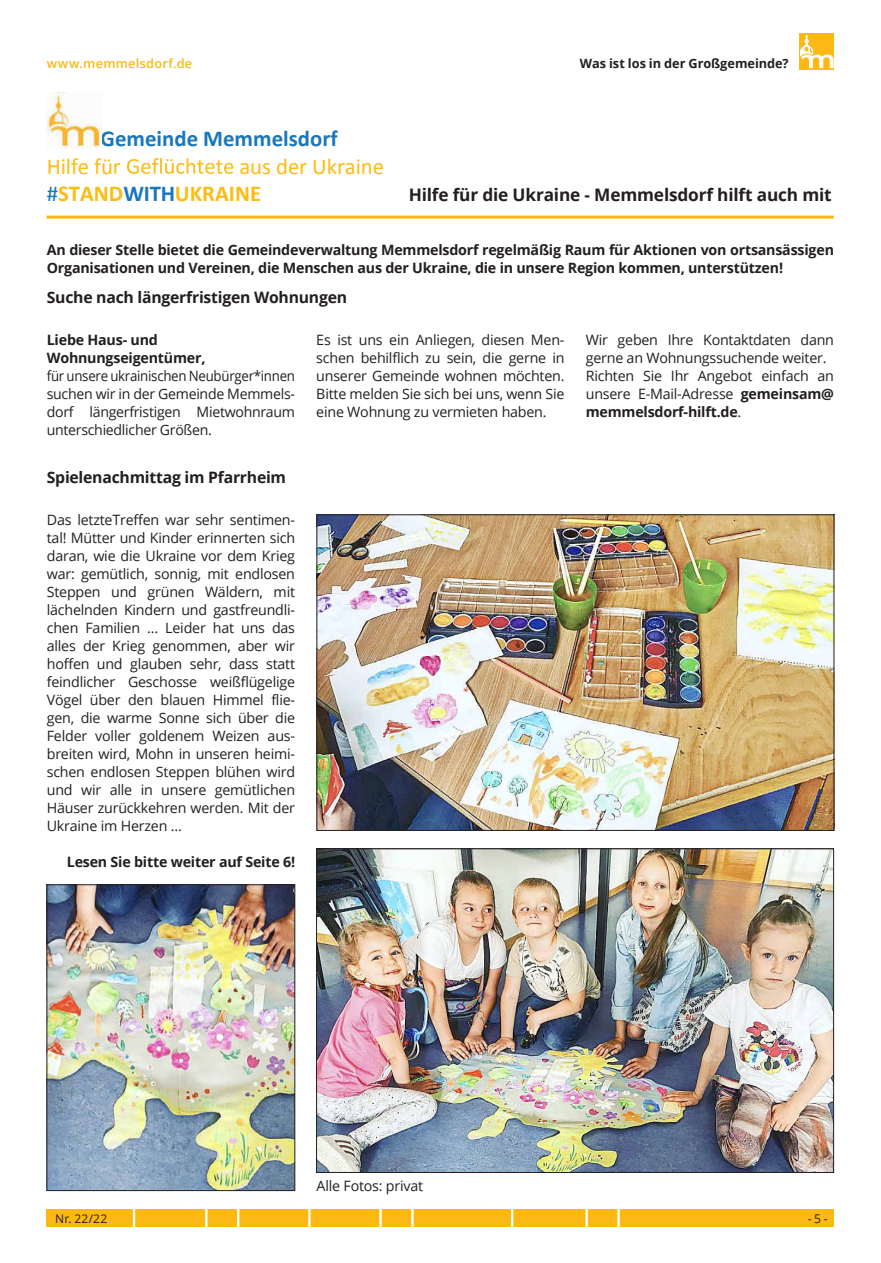
<style>
.page{position:relative;width:881px;height:1263px;background:#fff}
.page>*{position:absolute;margin:0;border:0;box-sizing:border-box;transform-origin:0 0}
.t1{font:22.8px "Mbrtcm Calibri";letter-spacing:-.005em;color:#fdbc12}
.t2{font:700 22.8px "Kfcjht Calibri";color:#1977bd}
.t3{font:700 22.8px "Kfcjht Calibri";color:#fdbc12}
.t4{font:700 17.25px "Open Sans";letter-spacing:-.01em;color:#231f20}
.t5{font:700 15.75px "Open Sans";letter-spacing:-.015em;color:#231f20}
.t6{font:14.25px/18px "Open Sans";letter-spacing:-.015em;color:#231f20;text-align:justify}
.t7{font:700 14.25px/18px "Open Sans";letter-spacing:-.015em;color:#231f20}
.t8{font:14.25px/18px "Open Sans";letter-spacing:-.015em;color:#231f20;text-align:justify;scale:.93 1}
.t9{font:700 12.75px "Open Sans";color:#231f20}
.t10{font:600 12.75px "Open Sans";letter-spacing:.02em;color:#fcb814}
.t11{font:12px "Open Sans";color:#231f20}
.s1{font-family:"Mbrtcm Calibri";font-weight:400;color:#1977bd}
.s2{color:#1977bd}
.s3{font-weight:700}
</style>
<div class="page">
<svg style="left:799px;top:34px;width:34px;height:36px"></svg>
<svg style="left:799px;top:35px;width:34px;height:33px"></svg>
<div style="left:47px;top:1210px;width:786px;height:17px;background:#fcb814"></div>
<svg style="left:133px;top:1210px;width:2px;height:17px"></svg>
<svg style="left:205px;top:1210px;width:2px;height:17px"></svg>
<svg style="left:237px;top:1210px;width:2px;height:17px"></svg>
<svg style="left:308px;top:1210px;width:2px;height:17px"></svg>
<svg style="left:379px;top:1210px;width:2px;height:17px"></svg>
<svg style="left:411px;top:1210px;width:2px;height:17px"></svg>
<svg style="left:511px;top:1210px;width:2px;height:17px"></svg>
<svg style="left:585px;top:1210px;width:2px;height:17px"></svg>
<svg style="left:617px;top:1210px;width:2px;height:17px"></svg>
<svg style="left:127px;top:158px;width:106px;height:16px"></svg>
<img style="left:47px;top:93px;width:54px;height:55px">
<hr style="left:46px;top:216px;width:787px;height:3px;background:#fcb814">
<img style="left:318px;top:851px;width:513px;height:320px">
<img style="left:49px;top:887px;width:244px;height:302px">
<div style="left:47px;top:885px;width:248px;height:306px;border:1px solid #231f20"></div>
<img style="left:318px;top:516px;width:513px;height:313px">
<div style="left:316px;top:514px;width:517px;height:317px;border:1px solid #231f20"></div>
<p class="t10" style="left:47px;top:55px;width:147px">www.memmelsdorf.de</p>
<p class="t9" style="left:579px;top:54px;width:210px">Was ist los in der Großgemeinde?</p>
<h1 class="t2" style="left:101px;top:130px;width:238px">Gemeinde Memmelsdorf</h1>
<h1 class="t1" style="left:47px;top:158px;width:76px">Hilfe für</h1>
<h1 class="t1" style="left:239px;top:158px;width:146px">aus der Ukraine</h1>
<h1 class="t3" style="left:47px;top:186px;width:216px"><span class="s1">#</span>STAND<span class="s2">WITH</span>UKRAINE</h1>
<p class="t4" style="left:408px;top:182px;width:424px">Hilfe für die Ukraine - Memmelsdorf hilft auch mit</p>
<p class="t7" style="left:47px;top:240px;width:788px">An dieser Stelle bietet die Gemeindeverwaltung Memmelsdorf regelmäßig Raum für Aktionen von ortsansässigen<br>Organisationen und Vereinen, die Menschen aus der Ukraine, die in unsere Region kommen, unterstützen!</p>
<p class="t5" style="left:47px;top:286px;width:302px">Suche nach längerfristigen Wohnungen</p>
<p class="t7" style="left:47px;top:330px;width:160px">Liebe Haus- und<br>Wohnungseigentümer,</p>
<p class="t8" style="left:47px;top:366px;width:268px">für unsere ukrainischen Neubürger*innen suchen wir in der Gemeinde Memmels&shy;dorf längerfristigen Mietwohnraum unterschiedlicher Größen.</p>
<p class="t6" style="left:316px;top:330px;width:250px">Es ist uns ein Anliegen, diesen Men&shy;schen behilflich zu sein, die gerne in unserer Gemeinde wohnen möchten.<br>Bitte melden Sie sich bei uns, wenn Sie eine Wohnung zu vermieten haben.</p>
<p class="t6" style="left:585px;top:330px;width:250px;text-align:left">Wir geben Ihre Kontaktdaten dann gerne an Wohnungssuchende weiter.<br>Richten Sie Ihr Angebot einfach an unsere E-Mail-Adresse <span class="s3">gemeinsam@ memmelsdorf-hilft.de</span>.</p>
<p class="t5" style="left:47px;top:466px;width:241px">Spielenachmittag im Pfarrheim</p>
<p class="t6" style="left:47px;top:510px;width:250px">Das letzteTreffen war sehr sentimen&shy;tal! Mütter und Kinder erinnerten sich daran, wie die Ukraine vor dem Krieg war: gemütlich, sonnig, mit endlosen Steppen und grünen Wäldern, mit lächelnden Kindern und gastfreundli&shy;chen Familien … Leider hat uns das alles der Krieg genommen, aber wir hoffen und glauben sehr, dass statt feindlicher Geschosse weißflügelige Vögel über den blauen Himmel flie&shy;gen, die warme Sonne sich über die Felder voller goldenem Weizen aus&shy;breiten wird, Mohn in unseren heimi&shy;schen endlosen Steppen blühen wird und wir alle in unsere gemütlichen Häuser zurückkehren werden. Mit der Ukraine im Herzen …</p>
<p class="t7" style="left:67px;top:852px;width:230px">Lesen Sie bitte weiter auf Seite 6!</p>
<p class="t6" style="left:316px;top:1176px;width:108px">Alle Fotos: privat</p>
<p class="t11" style="left:55px;top:1211px;width:53px">Nr. 22/22</p>
<p class="t11" style="left:807px;top:1211px;width:22px">- 5 -</p>
</div>
